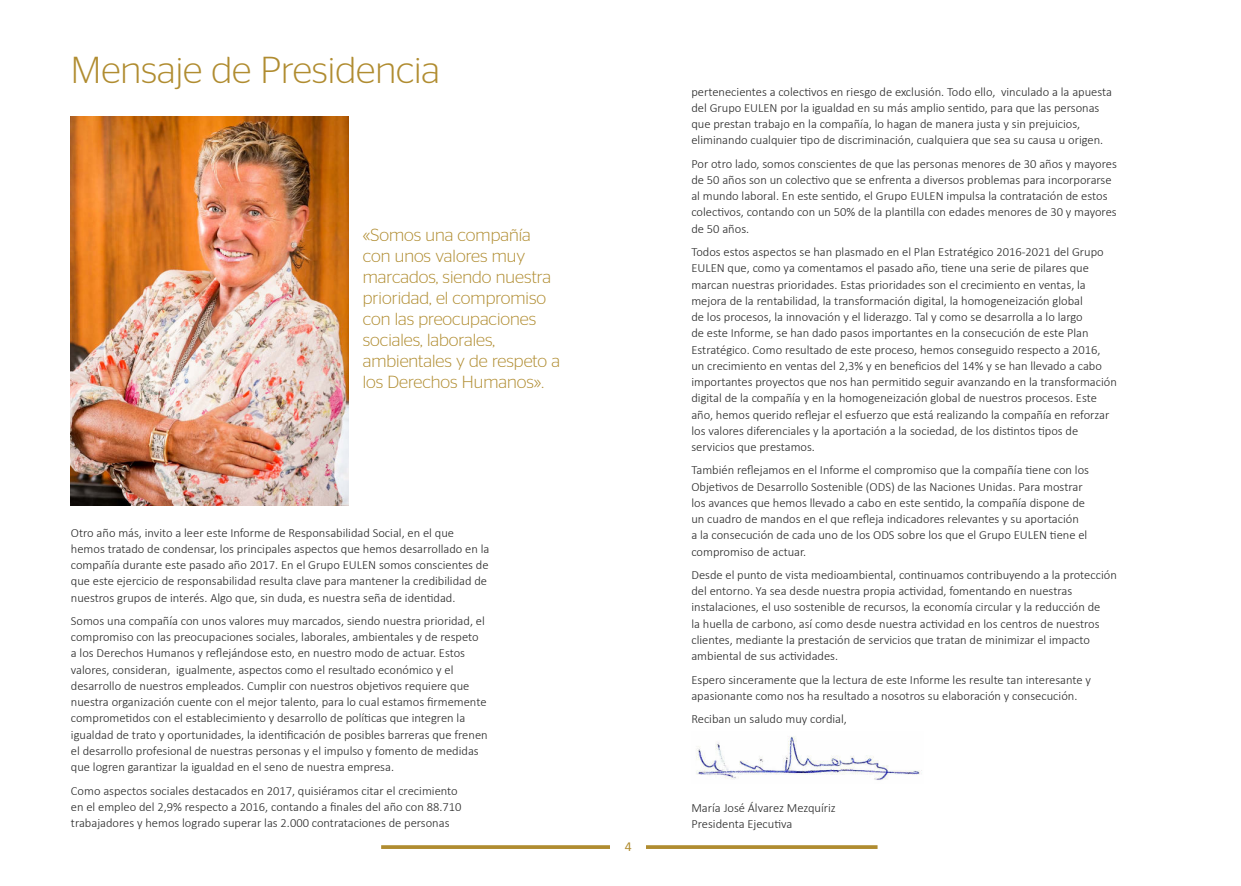
<style>
.page{position:relative;width:1241px;height:886px;background:#fff}
.page>*{position:absolute;margin:0;border:0;box-sizing:border-box;transform-origin:0 0}
.t1{font:300 37.5px "Stag Sans";color:#b08c30}
.t2{font:300 17.5px/21px "Stag Sans";color:#b08c30}
.t3{font:13.75px "Calibri";color:#b08c30}
.t4{font:300 12.5px/16.2px "Calibri";color:#262626}
</style>
<div class="page">
<svg style="left:381px;top:845px;width:496px;height:4px;background:#b4933c"></svg>
<div style="left:610px;top:833px;width:35px;height:26px;background:#fff"></div>
<img style="left:71px;top:117px;width:277px;height:388px">
<img style="left:696px;top:736px;width:226px;height:44px">
<h1 class="t1" style="left:71px;top:52px;width:370px">Mensaje de Presidencia</h1>
<h2 class="t2" style="left:363px;top:224px;width:199px">«Somos una compañía con unos valores muy marcados, siendo nuestra prioridad, el compromiso con las preocupaciones sociales, laborales, ambientales y de respeto a los Derechos Humanos».</h2>
<p class="t4" style="left:71px;top:524px;width:420px">Otro año más, invito a leer este Informe de Responsabilidad Social, en el que hemos tratado de condensar, los principales aspectos que hemos desarrollado en la compañía durante este pasado año 2017. En el Grupo EULEN somos conscientes de que este ejercicio de responsabilidad resulta clave para mantener la credibilidad de nuestros grupos de interés. Algo que, sin duda, es nuestra seña de identidad.</p>
<p class="t4" style="left:71px;top:613px;width:418px">Somos una compañía con unos valores muy marcados, siendo nuestra prioridad, el compromiso con las preocupaciones sociales, laborales, ambientales y de respeto a los Derechos Humanos y reflejándose esto, en nuestro modo de actuar. Estos valores, consideran, igualmente, aspectos como el resultado económico y el desarrollo de nuestros empleados. Cumplir con nuestros objetivos requiere que nuestra organización cuente con el mejor talento, para lo cual estamos firmemente comprometidos con el establecimiento y desarrollo de políticas que integren la igualdad de trato y oportunidades, la identificación de posibles barreras que frenen el desarrollo profesional de nuestras personas y el impulso y fomento de medidas que logren garantizar la igualdad en el seno de nuestra empresa.</p>
<p class="t4" style="left:71px;top:782px;width:392px">Como aspectos sociales destacados en 2017, quisiéramos citar el crecimiento en el empleo del 2,9% respecto a 2016, contando a finales del año con 88.710 trabajadores y hemos logrado superar las 2.000 contrataciones de personas</p>
<p class="t3" style="left:624px;top:842px;width:8px">4</p>
<p class="t4" style="left:691px;top:83px;width:422px">pertenecientes a colectivos en riesgo de exclusión. Todo ello, vinculado a la apuesta del Grupo EULEN por la igualdad en su más amplio sentido, para que las personas que prestan trabajo en la compañía, lo hagan de manera justa y sin prejuicios, eliminando cualquier tipo de discriminación, cualquiera que sea su causa u origen.</p>
<p class="t4" style="left:691px;top:155px;width:427px">Por otro lado, somos conscientes de que las personas menores de 30 años y mayores de 50 años son un colectivo que se enfrenta a diversos problemas para incorporarse al mundo laboral. En este sentido, el Grupo EULEN impulsa la contratación de estos colectivos, contando con un 50% de la plantilla con edades menores de 30 y mayores de 50 años.</p>
<p class="t4" style="left:691px;top:243px;width:427px">Todos estos aspectos se han plasmado en el Plan Estratégico 2016-2021 del Grupo EULEN que, como ya comentamos el pasado año, tiene una serie de pilares que marcan nuestras prioridades. Estas prioridades son el crecimiento en ventas, la mejora de la rentabilidad, la transformación digital, la homogeneización global<br>de los procesos, la innovación y el liderazgo. Tal y como se desarrolla a lo largo<br>de este Informe, se han dado pasos importantes en la consecución de este Plan Estratégico. Como resultado de este proceso, hemos conseguido respecto a 2016,<br>un crecimiento en ventas del 2,3% y en beneficios del 14% y se han llevado a cabo importantes proyectos que nos han permitido seguir avanzando en la transformación digital de la compañía y en la homogeneización global de nuestros procesos. Este año, hemos querido reflejar el esfuerzo que está realizando la compañía en reforzar los valores diferenciales y la aportación a la sociedad, de los distintos tipos de servicios que prestamos.</p>
<p class="t4" style="left:691px;top:461px;width:399px">También reflejamos en el Informe el compromiso que la compañía tiene con los Objetivos de Desarrollo Sostenible (ODS) de las Naciones Unidas. Para mostrar los avances que hemos llevado a cabo en este sentido, la compañía dispone de un cuadro de mandos en el que refleja indicadores relevantes y su aportación<br>a la consecución de cada uno de los ODS sobre los que el Grupo EULEN tiene el compromiso de actuar.</p>
<p class="t4" style="left:691px;top:566px;width:427px">Desde el punto de vista medioambiental, continuamos contribuyendo a la protección del entorno. Ya sea desde nuestra propia actividad, fomentando en nuestras instalaciones, el uso sostenible de recursos, la economía circular y la reducción de<br>la huella de carbono, así como desde nuestra actividad en los centros de nuestros clientes, mediante la prestación de servicios que tratan de minimizar el impacto ambiental de sus actividades.</p>
<p class="t4" style="left:691px;top:671px;width:401px">Espero sinceramente que la lectura de este Informe les resulte tan interesante y apasionante como nos ha resultado a nosotros su elaboración y consecución.</p>
<p class="t4" style="left:691px;top:711px;width:157px">Reciban un saludo muy cordial,</p>
<p class="t4" style="left:691px;top:799px;width:146px">María José Álvarez Mezquíriz<br>Presidenta Ejecutiva</p>
</div>
